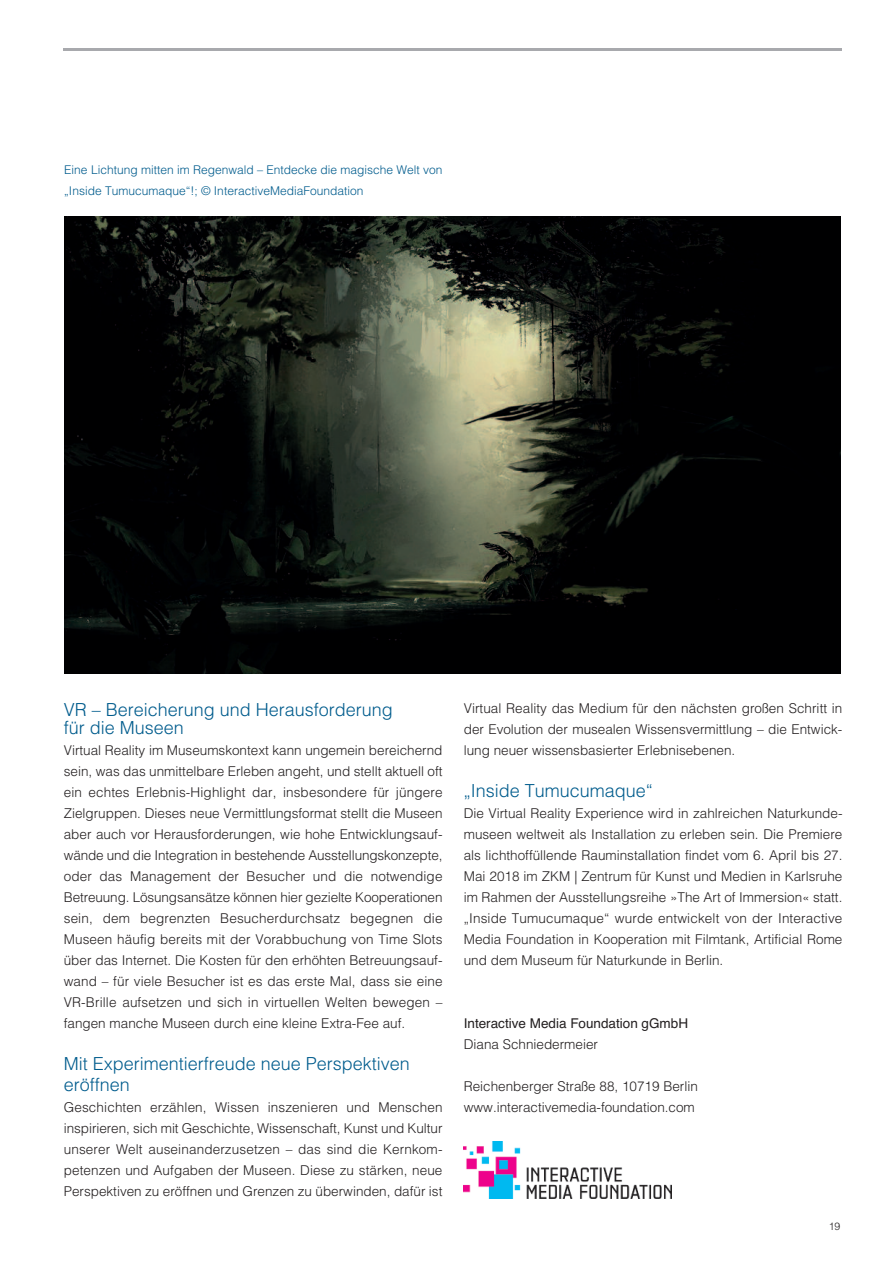
<style>
.page{position:relative;width:893px;height:1263px;background:#fff}
.page>*{position:absolute;margin:0;border:0;box-sizing:border-box;transform-origin:0 0}
.t1{font:300 18px/18px "Helvetica";color:#015c8d}
.t2{font:300 13.5px/21px "Helvetica";color:#231f20;text-align:justify}
.t3{font:13.5px "Helvetica";color:#231f20}
.t4{font:300 12px/21px "Helvetica";color:#015c8d}
.t5{font:300 10.5px "Helvetica";color:#231f20}
</style>
<div class="page">
<hr style="left:64px;top:49px;width:778px;height:2px;background:#a8a9ad">
<img style="left:64px;top:217px;width:776px;height:456px">
<img style="left:463px;top:1141px;width:209px;height:57px">
<p class="t4" style="left:64px;top:159px;width:380px">Eine Lichtung mitten im Regenwald – Entdecke die magische Welt von „Inside Tumucumaque“!; © InteractiveMediaFoundation</p>
<h1 class="t1" style="left:64px;top:699px;width:331px">VR – Bereicherung und Herausforderung für die Museen</h1>
<p class="t2" style="left:64px;top:738px;width:380px">Virtual Reality im Museumskontext kann ungemein bereichernd sein, was das unmittelbare Erleben angeht, und stellt aktuell oft ein echtes Erlebnis-Highlight dar, insbesondere für jüngere Zielgruppen. Dieses neue Vermittlungsformat stellt die Museen aber auch vor Herausforderungen, wie hohe Entwicklungsauf&shy;wände und die Integration in bestehende Ausstellungskonzepte, oder das Management der Besucher und die notwendige Betreuung. Lösungsansätze können hier gezielte Kooperationen sein, dem begrenzten Besucherdurchsatz begegnen die Museen häufig bereits mit der Vorabbuchung von Time Slots über das Internet. Die Kosten für den erhöhten Betreuungsauf&shy;wand – für viele Besucher ist es das erste Mal, dass sie eine VR-Brille aufsetzen und sich in virtuellen Welten bewegen – fangen manche Museen durch eine kleine Extra-Fee auf.</p>
<h1 class="t1" style="left:64px;top:1052px;width:348px;line-height:21px">Mit Experimentierfreude neue Perspektiven eröffnen</h1>
<p class="t2" style="left:64px;top:1095px;width:380px">Geschichten erzählen, Wissen inszenieren und Menschen inspirieren, sich mit Geschichte, Wissenschaft, Kunst und Kultur unserer Welt auseinanderzusetzen – das sind die Kernkom&shy;petenzen und Aufgaben der Museen. Diese zu stärken, neue Perspektiven zu eröffnen und Grenzen zu überwinden, dafür ist</p>
<p class="t2" style="left:464px;top:696px;width:380px">Virtual Reality das Medium für den nächsten großen Schritt in der Evolution der musealen Wissensvermittlung – die Entwick&shy;lung neuer wissensbasierter Erlebnisebenen.</p>
<h1 class="t1" style="left:464px;top:780px;width:191px">„Inside Tumucumaque“</h1>
<p class="t2" style="left:464px;top:801px;width:380px">Die Virtual Reality Experience wird in zahlreichen Naturkunde&shy;museen weltweit als Installation zu erleben sein. Die Premiere als lichthoffüllende Rauminstallation findet vom 6. April bis 27.<br>Mai 2018 im ZKM | Zentrum für Kunst und Medien in Karlsruhe im Rahmen der Ausstellungsreihe »The Art of Immersion« statt. „Inside Tumucumaque“ wurde entwickelt von der Interactive Media Foundation in Kooperation mit Filmtank, Artificial Rome und dem Museum für Naturkunde in Berlin.</p>
<p class="t3" style="left:464px;top:1015px;width:226px">Interactive Media Foundation gGmbH</p>
<p class="t2" style="left:464px;top:1032px;width:136px">Diana Schniedermeier</p>
<p class="t2" style="left:464px;top:1074px;width:236px">Reichenberger Straße 88, 10719 Berlin www.interactivemedia-foundation.com</p>
<p class="t5" style="left:829px;top:1217px;width:13px">19</p>
</div>
